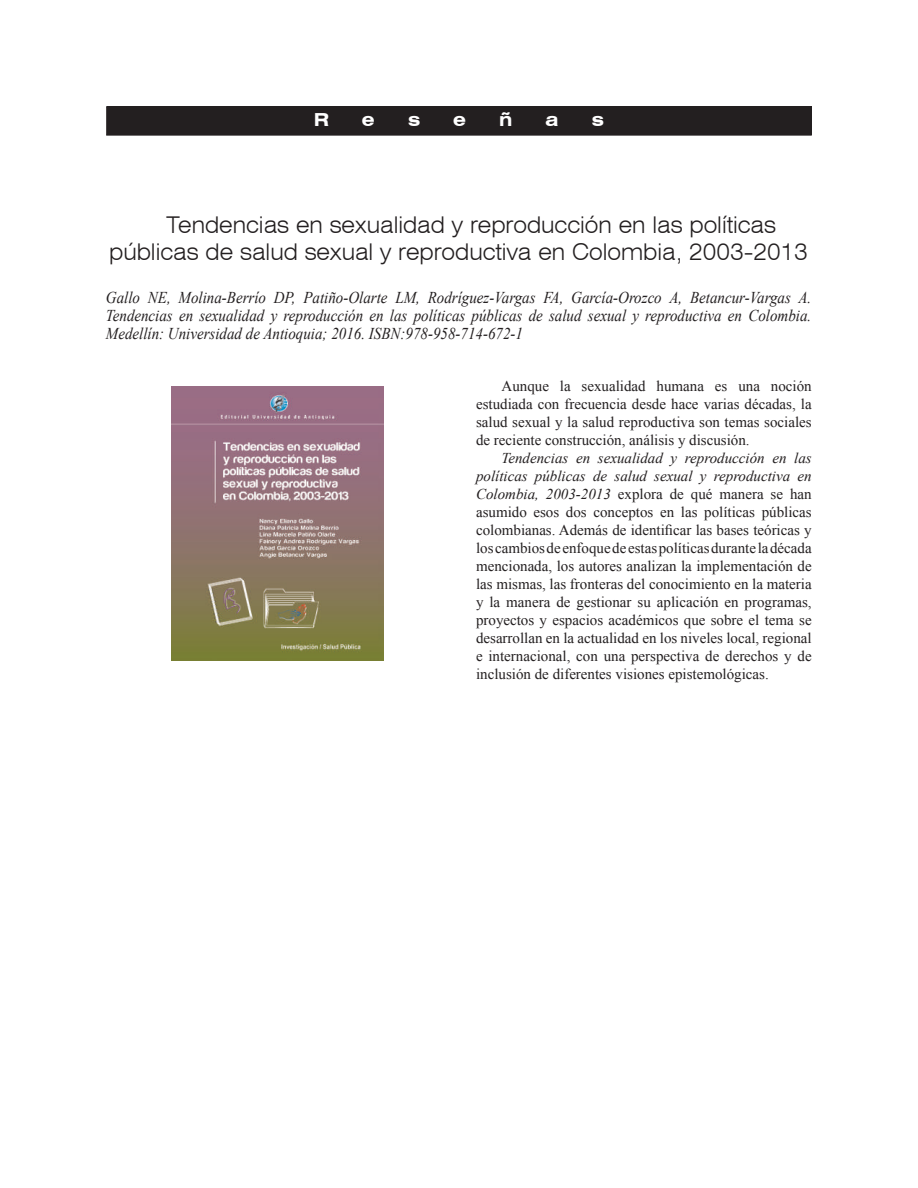
<style>
.page{position:relative;width:918px;height:1188px;background:#fff}
.page>*{position:absolute;margin:0;border:0;box-sizing:border-box;transform-origin:0 0}
.t1{font:300 expanded 23.1px/27px "Swiss 721 BT";color:#231f20;scale:.91 1}
.t2{font:700 expanded 18px "Swiss 721 BT";color:#fff}
.t3{font:italic 16.5px/18px "Times New Roman";color:#231f20;text-align:justify;scale:.91 1}
.t4{font:15px/18px "Times New Roman";color:#231f20;text-align:justify}
.s1{font-style:italic}
</style>
<div class="page">
<div style="left:107px;top:107px;width:704px;height:28px;background:#231f20"></div>
<div style="left:106px;top:106px;width:706px;height:30px;border:1px solid #231f20"></div>
<img style="left:171px;top:387px;width:213px;height:273px">
<p class="t2" style="left:314px;top:109px;width:17px">R</p>
<p class="t2" style="left:362px;top:109px;width:14px">e</p>
<p class="t2" style="left:408px;top:109px;width:14px">s</p>
<p class="t2" style="left:453px;top:109px;width:14px">e</p>
<p class="t2" style="left:499px;top:109px;width:15px">ñ</p>
<p class="t2" style="left:545px;top:109px;width:15px">a</p>
<p class="t2" style="left:591px;top:109px;width:14px">s</p>
<h1 class="t1" style="left:109px;top:211px;width:769px;text-indent:57px">Tendencias en sexualidad y reproducción en las políticas públicas de salud sexual y reproductiva en Colombia, 2003-2013</h1>
<p class="t3" style="left:106px;top:288px;width:777px">Gallo NE, Molina-Berrío DP, Patiño-Olarte LM, Rodríguez-Vargas FA, García-Orozco A, Betancur-Vargas A.<br>Tendencias en sexualidad y reproducción en las políticas públicas de salud sexual y reproductiva en Colombia.<br>Medellín: Universidad de Antioquia; 2016. ISBN:978-958-714-672-1</p>
<p class="t4" style="left:476px;top:377px;width:337px;text-indent:26px">Aunque la sexualidad humana es una noción estudiada con frecuencia desde hace varias décadas, la salud sexual y la salud reproductiva son temas sociales de reciente construcción, análisis y discusión.</p>
<p class="t4" style="left:476px;top:449px;width:337px;text-indent:26px"><span class="s1">Tendencias en sexualidad y reproducción en las políticas públicas de salud sexual y reproductiva en Colombia, 2003-2013</span> explora de qué manera se han asumido esos dos conceptos en las políticas públicas colombianas. Además de identificar las bases teóricas y los cambios de enfoque de estas políticas durante la década mencionada, los autores analizan la implementación de las mismas, las fronteras del conocimiento en la materia y la manera de gestionar su aplicación en programas, proyectos y espacios académicos que sobre el tema se desarrollan en la actualidad en los niveles local, regional e internacional, con una perspectiva de derechos y de inclusión de diferentes visiones epistemológicas.</p>
</div>
